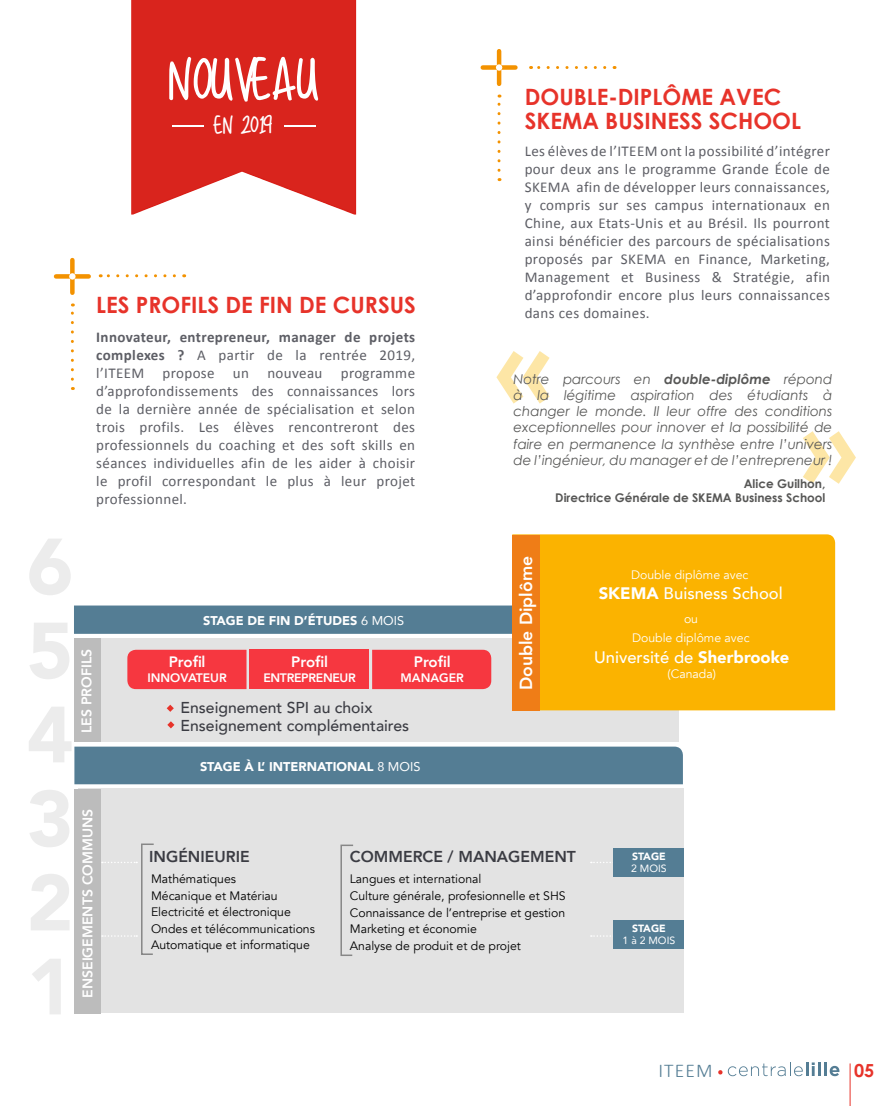
<style>
.page{position:relative;width:893px;height:1106px;background:#fff}
.page>*{position:absolute;margin:0;border:0;box-sizing:border-box;transform-origin:0 0}
.t1{font:900 112.35px "Avenir";color:#fbba00;scale:.96 1}
.t2{font:50.4px "Super Sunrise";letter-spacing:-.01em;color:#fff}
.t3{font:700 22.5px/24px "Century Gothic";color:#e7332a}
.t4{font:21.6px "Super Sunrise";letter-spacing:-.035em;color:#fff}
.t5{font:300 19.5px "Calibri";letter-spacing:.06em;color:#547d94}
.t6{font:700 18px "Century Gothic";color:#e7332a}
.t7{font:800 17.55px "Avenir";color:#fff}
.t8{font:500 16.65px "Avenir";color:#fff}
.t9{font:500 15.75px/18px "Avenir";color:#3b3c43}
.t10{font:800 15.75px "Avenir";color:#3b3c43}
.t11{font:15px/18px "Calibri";letter-spacing:.025em;color:#5d5e65;text-align:justify}
.t12{font:800 15px "Avenir";color:#fff}
.t13{font:800 13.95px "Avenir";color:#fff}
.t14{font:italic 13.5px/16.2px "Century Gothic";color:#575756;text-align:justify}
.t15{font:900 12.75px "Avenir";color:#fff}
.t16{font:12.3px/16.5px "Avenir";color:#000}
.t17{font:12.3px "Avenir";color:#fff}
.t18{font:800 12.3px "Avenir";letter-spacing:-.015em;color:#fff}
.t19{font:700 12px/14.4px "Century Gothic";color:#575756;text-align:right}
.t20{font:10.5px "Avenir";color:#fff}
.t21{font:900 10.5px "Avenir";color:#fff}
.s1{font-weight:700}
.s2{font-weight:400}
.s3{font-weight:900}
</style>
<div class="page">
<hr style="left:850px;top:1063px;width:1px;height:43px;background:#e7332a">
<svg style="left:728px;top:1062px;width:87px;height:14px"></svg>
<hr style="left:818px;top:1062px;width:3px;height:14px;background:#547d94">
<hr style="left:824px;top:1062px;width:3px;height:14px;background:#547d94">
<svg style="left:830px;top:1065px;width:9px;height:11px"></svg>
<svg style="left:718px;top:1070px;width:4px;height:4px"></svg>
<div style="left:74px;top:605px;width:438px;height:29px;background:#547d94"></div>
<div style="left:74px;top:746px;width:609px;height:38px;background:#547d94"></div>
<div style="left:76px;top:638px;width:603px;height:104px;background:#e3e3e3"></div>
<div style="left:78px;top:788px;width:606px;height:225px;background:#e3e3e3"></div>
<div style="left:540px;top:534px;width:295px;height:176px;background:#fbb300"></div>
<div style="left:127px;top:649px;width:119px;height:40px;background:#f63740"></div>
<div style="left:250px;top:649px;width:119px;height:40px;background:#f63740"></div>
<div style="left:372px;top:649px;width:119px;height:40px;background:#f63740"></div>
<svg style="left:167px;top:704px;width:7px;height:8px"></svg>
<svg style="left:167px;top:721px;width:7px;height:7px"></svg>
<div style="left:74px;top:788px;width:27px;height:225px;background:#bcbcbc"></div>
<div style="left:74px;top:638px;width:27px;height:104px;background:#bcbcbc"></div>
<div style="left:512px;top:534px;width:28px;height:176px;background:#ef7d17"></div>
<svg style="left:340px;top:844px;width:14px;height:112px"></svg>
<svg style="left:591px;top:862px;width:20px;height:1px"></svg>
<div style="left:613px;top:848px;width:71px;height:28px;background:#547d94"></div>
<svg style="left:102px;top:843px;width:52px;height:112px"></svg>
<div style="left:56px;top:274px;width:33px;height:5px;background:#f39200"></div>
<div style="left:70px;top:260px;width:5px;height:33px;background:#f39200"></div>
<svg style="left:69px;top:273px;width:7px;height:7px"></svg>
<div style="left:483px;top:65px;width:32px;height:5px;background:#f39200"></div>
<hr style="left:497px;top:51px;width:4px;height:33px;background:#f39200">
<svg style="left:496px;top:64px;width:6px;height:7px"></svg>
<svg style="left:71px;top:303px;width:3px;height:76px"></svg>
<svg style="left:100px;top:274px;width:74px;height:3px"></svg>
<svg style="left:497px;top:95px;width:3px;height:75px"></svg>
<svg style="left:531px;top:66px;width:74px;height:3px"></svg>
<img style="left:131px;top:0;width:225px;height:214px">
<hr style="left:173px;top:125px;width:31px;height:1px;background:#fff">
<hr style="left:284px;top:125px;width:31px;height:1px;background:#fff">
<div style="left:613px;top:920px;width:71px;height:28px;background:#547d94"></div>
<h2 class="t2" style="left:168px;top:52px;width:153px">NOUVEAU</h2>
<h3 class="t4" style="left:213px;top:113px;width:61px">EN 2019</h3>
<h3 class="t3" style="left:96px;top:292px;width:321px">LES PROFILS DE FIN DE CURSUS</h3>
<p class="t11" style="left:96px;top:327px;width:320px"><span class="s1">Innovateur, entrepreneur, manager de projets complexes ?</span> A partir de la rentrée 2019, l’ITEEM propose un nouveau programme d’approfondissements des connaissances lors de la dernière année de spécialisation et selon trois profils. Les élèves rencontreront des professionnels du coaching et des soft skills en séances individuelles afin de les aider à choisir le profil correspondant le plus à leur projet professionnel.</p>
<p class="t13" style="left:76px;top:733px;width:86px;rotate:-90deg">LES PROFILS</p>
<p class="t15" style="left:203px;top:610px;width:203px">STAGE DE FIN D’ÉTUDES <span class="s2">6 MOIS</span></p>
<p class="t12" style="left:169px;top:650px;width:38px">Profil</p>
<p class="t18" style="left:147px;top:668px;width:81px">INNOVATEUR</p>
<p class="t12" style="left:414px;top:650px;width:38px">Profil</p>
<p class="t18" style="left:400px;top:668px;width:65px">MANAGER</p>
<p class="t9" style="left:181px;top:697px;width:230px">Enseignement SPI au choix<br>Enseignement complémentaires</p>
<p class="t12" style="left:291px;top:650px;width:38px">Profil</p>
<p class="t18" style="left:263px;top:668px;width:94px">ENTREPRENEUR</p>
<p class="t15" style="left:200px;top:755px;width:222px">STAGE À L’ INTERNATIONAL <span class="s2">8 MOIS</span></p>
<h3 class="t3" style="left:525px;top:83px;width:278px">DOUBLE-DIPLÔME AVEC<br>SKEMA BUSINESS SCHOOL</h3>
<p class="t11" style="left:525px;top:141px;width:307px">Les élèves de l’ITEEM ont la possibilité d’intégrer pour deux ans le programme Grande École de SKEMA afin de développer leurs connaissances, y compris sur ses campus internationaux en Chine, aux Etats-Unis et au Brésil. Ils pourront ainsi bénéficier des parcours de spécialisations proposés par SKEMA en Finance, Marketing, Management et Business &amp; Stratégie, afin d’approfondir encore plus leurs connaissances dans ces domaines.</p>
<h1 class="t1" style="left:494px;top:270px;width:62px">«</h1>
<p class="t14" style="left:513px;top:370px;width:320px">Notre parcours en <span class="s1">double-diplôme</span> répond à la légitime aspiration des étudiants à changer le monde. Il leur offre des conditions exceptionnelles pour innover et la possibilité de faire en permanence la synthèse entre l’univers de l’ingénieur, du manager et de l’entrepreneur !</p>
<p class="t19" style="left:555px;top:475px;width:272px">Alice Guilhon,<br>Directrice Générale de SKEMA Business School</p>
<h1 class="t1" style="left:858px;top:565px;width:62px;rotate:-180deg">«</h1>
<p class="t7" style="left:512px;top:690px;width:136px;rotate:-90deg">Double Diplôme</p>
<p class="t17" style="left:631px;top:568px;width:119px">Double diplôme avec</p>
<p class="t8" style="left:599px;top:578px;width:186px"><span class="s3">SKEMA</span> Buisness School</p>
<p class="t17" style="left:684px;top:611px;width:16px">ou</p>
<p class="t17" style="left:632px;top:631px;width:119px">Double diplôme avec</p>
<p class="t8" style="left:594px;top:643px;width:197px">Université de <span class="s3">Sherbrooke</span></p>
<p class="t17" style="left:668px;top:666px;width:50px">(Canada)</p>
<p class="t13" style="left:77px;top:997px;width:190px;rotate:-90deg">ENSEIGEMENTS COMMUNS</p>
<p class="t10" style="left:149px;top:844px;width:102px">INGÉNIEURIE</p>
<p class="t10" style="left:350px;top:844px;width:227px">COMMERCE / MANAGEMENT</p>
<p class="t16" style="left:151px;top:870px;width:165px">Mathématiques<br>Mécanique et Matériau<br>Electricité et électronique<br>Ondes et télécommunications<br>Automatique et informatique</p>
<p class="t16" style="left:350px;top:871px;width:217px">Langues et international<br>Culture générale, profesionnelle et SHS<br>Connaissance de l’entreprise et gestion<br>Marketing et économie<br>Analyse de produit et de projet</p>
<p class="t21" style="left:632px;top:847px;width:35px">STAGE</p>
<p class="t20" style="left:631px;top:860px;width:37px">2 MOIS</p>
<p class="t21" style="left:632px;top:919px;width:35px">STAGE</p>
<p class="t20" style="left:623px;top:932px;width:54px">1 à 2 MOIS</p>
<h3 class="t5" style="left:658px;top:1058px;width:56px">ITEEM</h3>
<p class="t6" style="left:854px;top:1056px;width:22px">05</p>
</div>
